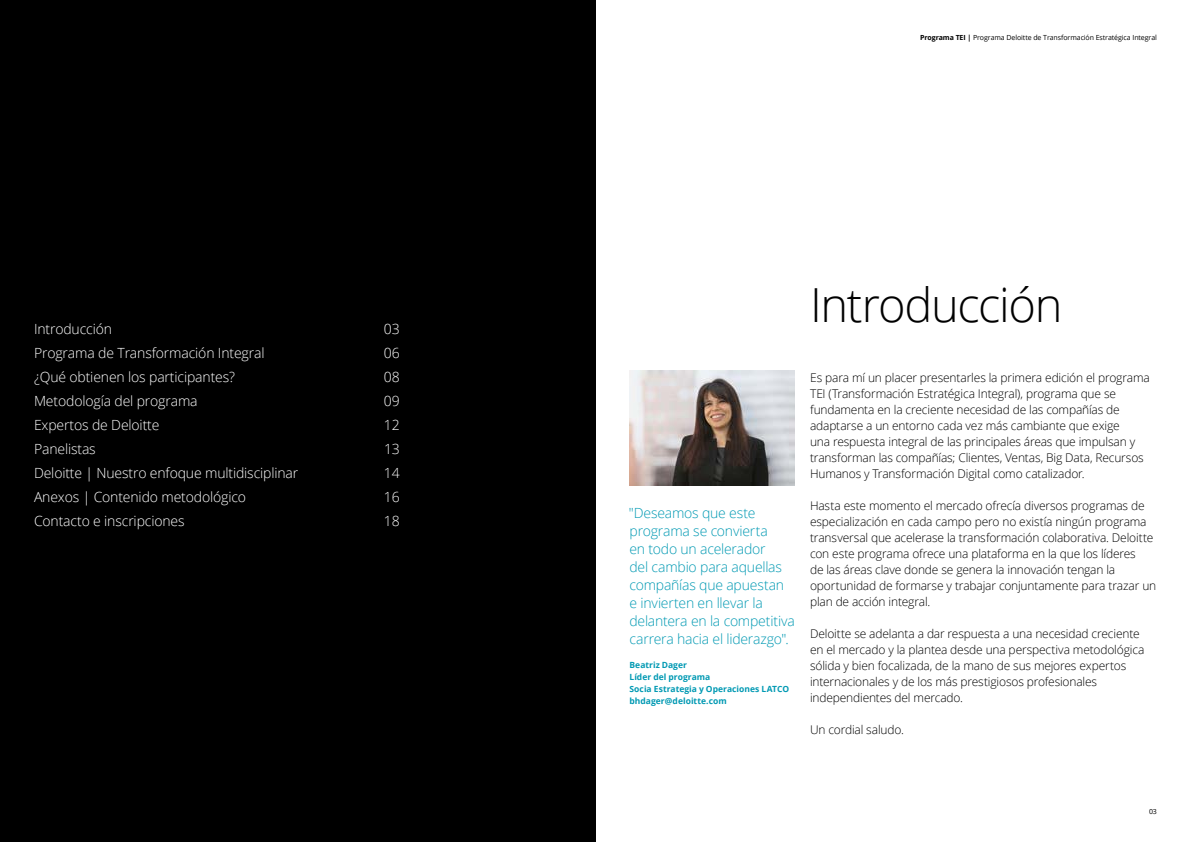
<style>
.page{position:relative;width:1191px;height:842px;background:#fff}
.page>*{position:absolute;margin:0;border:0;box-sizing:border-box;transform-origin:0 0}
.t1{font:300 47px "Open Sans";letter-spacing:-.03em;color:#000}
.t2{font:300 14px "Open Sans";letter-spacing:-.01em;color:#fff}
.t3{font:300 14px/18px "Open Sans";letter-spacing:-.015em;color:#0099b3}
.t4{font:300 12px/16px "Open Sans";letter-spacing:-.015em;color:#000}
.t5{font:700 8.5px/12px "Open Sans";letter-spacing:.005em;color:#0099b3}
.t6{font:7px "Open Sans";letter-spacing:-.01em;color:#000}
.s1{font-weight:700}
</style>
<div class="page">
<div style="left:0;top:0;width:595px;height:842px;background:#000"></div>
<img style="left:629px;top:370px;width:165px;height:116px">
<p class="t2" style="left:34px;top:319px;width:80px">Introducción</p>
<p class="t2" style="left:384px;top:319px;width:17px">03</p>
<p class="t2" style="left:34px;top:343px;width:232px">Programa de Transformación Integral</p>
<p class="t2" style="left:384px;top:343px;width:17px">06</p>
<p class="t2" style="left:34px;top:367px;width:202px">¿Qué obtienen los participantes?</p>
<p class="t2" style="left:384px;top:367px;width:17px">08</p>
<p class="t2" style="left:34px;top:391px;width:165px">Metodología del programa</p>
<p class="t2" style="left:384px;top:391px;width:17px">09</p>
<p class="t2" style="left:34px;top:415px;width:127px">Expertos de Deloitte</p>
<p class="t2" style="left:384px;top:415px;width:17px">12</p>
<p class="t2" style="left:34px;top:439px;width:63px">Panelistas</p>
<p class="t2" style="left:384px;top:439px;width:17px">13</p>
<p class="t2" style="left:34px;top:463px;width:266px">Deloitte | Nuestro enfoque multidisciplinar</p>
<p class="t2" style="left:384px;top:463px;width:17px">14</p>
<p class="t2" style="left:34px;top:487px;width:214px">Anexos | Contenido metodológico</p>
<p class="t2" style="left:384px;top:487px;width:17px">16</p>
<p class="t2" style="left:34px;top:511px;width:152px">Contacto e inscripciones</p>
<p class="t2" style="left:384px;top:511px;width:17px">18</p>
<p class="t6" style="left:920px;top:32px;width:238px"><span class="s1">Programa TEI |</span> Programa Deloitte de Transformación Estratégica Integral</p>
<h1 class="t1" style="left:810px;top:273px;width:254px">Introducción</h1>
<p class="t3" style="left:629px;top:504px;width:168px">"Deseamos que este programa se convierta<br>en todo un acelerador<br>del cambio para aquellas compañías que apuestan<br>e invierten en llevar la delantera en la competitiva carrera hacia el liderazgo".</p>
<p class="t5" style="left:629px;top:659px;width:161px">Beatriz Dager<br>Líder del programa<br>Socia Estrategia y Operaciones LATCO bhdager@deloitte.com</p>
<p class="t4" style="left:810px;top:370px;width:341px">Es para mí un placer presentarles la primera edición el programa TEI (Transformación Estratégica Integral), programa que se fundamenta en la creciente necesidad de las compañías de adaptarse a un entorno cada vez más cambiante que exige<br>una respuesta integral de las principales áreas que impulsan y transforman las compañías; Clientes, Ventas, Big Data, Recursos Humanos y Transformación Digital como catalizador.</p>
<p class="t4" style="left:810px;top:498px;width:348px">Hasta este momento el mercado ofrecía diversos programas de especialización en cada campo pero no existía ningún programa transversal que acelerase la transformación colaborativa. Deloitte con este programa ofrece una plataforma en la que los líderes<br>de las áreas clave donde se genera la innovación tengan la oportunidad de formarse y trabajar conjuntamente para trazar un plan de acción integral.</p>
<p class="t4" style="left:810px;top:626px;width:336px">Deloitte se adelanta a dar respuesta a una necesidad creciente en el mercado y la plantea desde una perspectiva metodológica sólida y bien focalizada, de la mano de sus mejores expertos internacionales y de los más prestigiosos profesionales independientes del mercado.</p>
<p class="t4" style="left:810px;top:722px;width:95px">Un cordial saludo.</p>
<p class="t6" style="left:1149px;top:807px;width:9px">03</p>
</div>
